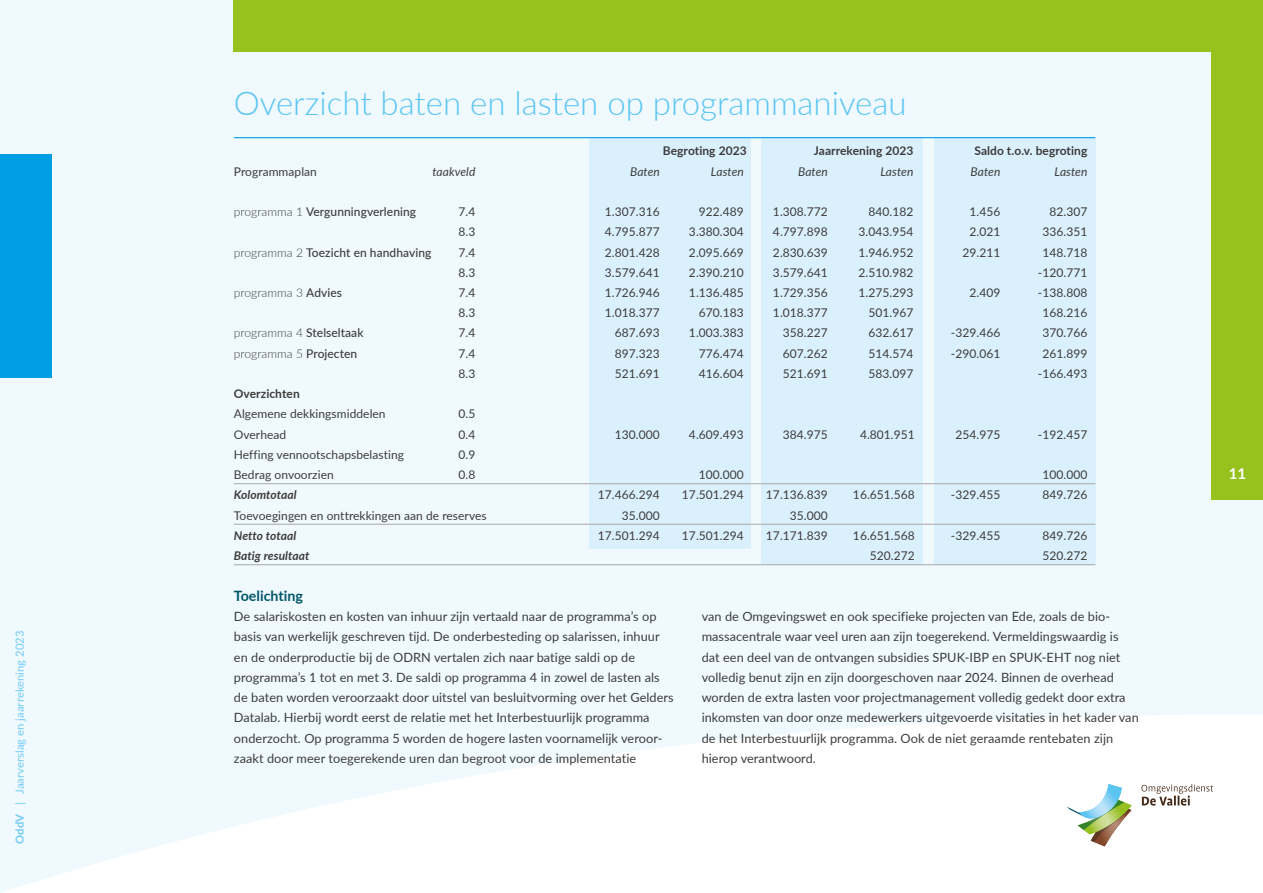
<style>
.page{position:relative;width:1263px;height:893px;background:#f0f9fe}
.page>*{position:absolute;margin:0;border:0;box-sizing:border-box;transform-origin:0 0}
.t1{font:300 33px "Lato";color:#5bc5f2}
.t2{font:700 15px "Lato";color:#fff}
.t3{font:700 14.25px "Lato";color:#005568}
.t4{font:12.75px/20.2px "Lato";letter-spacing:.005em;color:#3c3c3b}
.t5{font:12px "Lato";letter-spacing:.005em;color:#3c3c3b}
.t6{font:500 12px "Lato";letter-spacing:.005em;color:#3c3c3b}
.t7{font:700 12px "Lato";letter-spacing:.005em;color:#3c3c3b}
.t8{font:italic 12px "Lato";letter-spacing:.005em;color:#3c3c3b}
.t9{font:italic 700 12px "Lato";letter-spacing:.005em;color:#3c3c3b}
.t10{font:300 12px "Lato";letter-spacing:.005em;color:#3c3c3b}
.t11{font:11.25px "Lato";letter-spacing:.005em;color:#71cbf4}
.s1{font-weight:700}
.s2{font-weight:300}
.s3{font-weight:500}
</style>
<div class="page">
<div style="left:1212px;top:0;width:51px;height:500px;background:#96c11e"></div>
<div style="left:234px;top:0;width:1008px;height:51px;background:#96c11e"></div>
<div style="left:0;top:154px;width:51px;height:224px;background:#009fe3"></div>
<svg style="left:2px;top:715px;width:1261px;height:178px;fill:#fff"></svg>
<div style="left:589px;top:138px;width:161px;height:411px;background:#dbf0fd"></div>
<div style="left:761px;top:138px;width:162px;height:427px;background:#dbf0fd"></div>
<div style="left:934px;top:138px;width:161px;height:427px;background:#dbf0fd"></div>
<hr style="left:234px;top:137px;width:861px;height:1px;background:#009fe3">
<hr style="left:234px;top:483px;width:861px;height:1px;background:#a8a8a7">
<hr style="left:234px;top:524px;width:861px;height:1px;background:#a8a8a7">
<hr style="left:234px;top:564px;width:861px;height:1px;background:#a8a8a7">
<svg style="left:1141px;top:784px;width:72px;height:22px"></svg>
<svg style="left:1067px;top:784px;width:64px;height:62px"></svg>
<img style="left:1078px;top:784px;width:44px;height:34px">
<p class="t11" style="left:12px;top:844px;width:215px;rotate:-90deg"><span class="s1">OddV</span> | Jaarverslag en jaarrekening 2023</p>
<h1 class="t1" style="left:234px;top:80px;width:674px">Overzicht baten en lasten op programmaniveau</h1>
<p class="t7" style="left:663px;top:142px;width:85px">Begroting 2023</p>
<p class="t7" style="left:814px;top:142px;width:101px">Jaarrekening 2023</p>
<p class="t7" style="left:974px;top:142px;width:114px">Saldo t.o.v. begroting</p>
<p class="t5" style="left:234px;top:163px;width:85px">Programmaplan</p>
<p class="t8" style="left:432px;top:163px;width:44px">taakveld</p>
<p class="t8" style="left:630px;top:163px;width:31px">Baten</p>
<p class="t8" style="left:711px;top:163px;width:34px">Lasten</p>
<p class="t8" style="left:798px;top:163px;width:31px">Baten</p>
<p class="t8" style="left:880px;top:163px;width:34px">Lasten</p>
<p class="t8" style="left:971px;top:163px;width:31px">Baten</p>
<p class="t8" style="left:1054px;top:163px;width:34px">Lasten</p>
<p class="t6" style="left:234px;top:203px;width:184px"><span class="s2">programma 1</span> Vergunningverlening</p>
<p class="t5" style="left:458px;top:203px;width:18px">7.4</p>
<p class="t5" style="left:605px;top:203px;width:56px">1.307.316</p>
<p class="t5" style="left:699px;top:203px;width:46px">922.489</p>
<p class="t5" style="left:773px;top:203px;width:56px">1.308.772</p>
<p class="t5" style="left:868px;top:203px;width:46px">840.182</p>
<p class="t5" style="left:969px;top:203px;width:32px">1.456</p>
<p class="t5" style="left:1049px;top:203px;width:39px">82.307</p>
<p class="t5" style="left:458px;top:223px;width:18px">8.3</p>
<p class="t5" style="left:605px;top:223px;width:56px">4.795.877</p>
<p class="t5" style="left:689px;top:223px;width:56px">3.380.304</p>
<p class="t5" style="left:773px;top:223px;width:56px">4.797.898</p>
<p class="t5" style="left:858px;top:223px;width:56px">3.043.954</p>
<p class="t5" style="left:969px;top:223px;width:32px">2.021</p>
<p class="t5" style="left:1042px;top:223px;width:46px">336.351</p>
<p class="t6" style="left:234px;top:243px;width:199px"><span class="s2">programma 2</span> Toezicht en handhaving</p>
<p class="t5" style="left:458px;top:244px;width:18px">7.4</p>
<p class="t5" style="left:605px;top:244px;width:56px">2.801.428</p>
<p class="t5" style="left:689px;top:244px;width:56px">2.095.669</p>
<p class="t5" style="left:773px;top:244px;width:56px">2.830.639</p>
<p class="t5" style="left:858px;top:244px;width:56px">1.946.952</p>
<p class="t5" style="left:962px;top:244px;width:39px">29.211</p>
<p class="t5" style="left:1042px;top:244px;width:46px">148.718</p>
<p class="t5" style="left:458px;top:264px;width:18px">8.3</p>
<p class="t5" style="left:605px;top:264px;width:56px">3.579.641</p>
<p class="t5" style="left:689px;top:264px;width:56px">2.390.210</p>
<p class="t5" style="left:773px;top:264px;width:56px">3.579.641</p>
<p class="t5" style="left:858px;top:264px;width:56px">2.510.982</p>
<p class="t5" style="left:1038px;top:264px;width:51px">-120.771</p>
<p class="t10" style="left:234px;top:284px;width:110px">programma 3 <span class="s3">Advies</span></p>
<p class="t5" style="left:458px;top:284px;width:18px">7.4</p>
<p class="t5" style="left:605px;top:284px;width:56px">1.726.946</p>
<p class="t5" style="left:689px;top:284px;width:56px">1.136.485</p>
<p class="t5" style="left:773px;top:284px;width:56px">1.729.356</p>
<p class="t5" style="left:858px;top:284px;width:56px">1.275.293</p>
<p class="t5" style="left:969px;top:284px;width:32px">2.409</p>
<p class="t5" style="left:1038px;top:284px;width:51px">-138.808</p>
<p class="t5" style="left:458px;top:304px;width:18px">8.3</p>
<p class="t5" style="left:605px;top:304px;width:56px">1.018.377</p>
<p class="t5" style="left:699px;top:304px;width:46px">670.183</p>
<p class="t5" style="left:773px;top:304px;width:56px">1.018.377</p>
<p class="t5" style="left:868px;top:304px;width:46px">501.967</p>
<p class="t5" style="left:1042px;top:304px;width:46px">168.216</p>
<p class="t6" style="left:234px;top:324px;width:131px"><span class="s2">programma 4</span> Stelseltaak</p>
<p class="t5" style="left:458px;top:325px;width:18px">7.4</p>
<p class="t5" style="left:615px;top:325px;width:46px">687.693</p>
<p class="t5" style="left:689px;top:325px;width:56px">1.003.383</p>
<p class="t5" style="left:783px;top:325px;width:46px">358.227</p>
<p class="t5" style="left:868px;top:325px;width:46px">632.617</p>
<p class="t5" style="left:951px;top:325px;width:51px">-329.466</p>
<p class="t5" style="left:1042px;top:325px;width:46px">370.766</p>
<p class="t10" style="left:234px;top:345px;width:125px">programma 5 <span class="s3">Projecten</span></p>
<p class="t5" style="left:458px;top:345px;width:18px">7.4</p>
<p class="t5" style="left:615px;top:345px;width:46px">897.323</p>
<p class="t5" style="left:699px;top:345px;width:46px">776.474</p>
<p class="t5" style="left:783px;top:345px;width:46px">607.262</p>
<p class="t5" style="left:868px;top:345px;width:46px">514.574</p>
<p class="t5" style="left:951px;top:345px;width:51px">-290.061</p>
<p class="t5" style="left:1042px;top:345px;width:46px">261.899</p>
<p class="t5" style="left:458px;top:365px;width:18px">8.3</p>
<p class="t5" style="left:615px;top:365px;width:46px">521.691</p>
<p class="t5" style="left:699px;top:365px;width:46px">416.604</p>
<p class="t5" style="left:783px;top:365px;width:46px">521.691</p>
<p class="t5" style="left:868px;top:365px;width:46px">583.097</p>
<p class="t5" style="left:1038px;top:365px;width:51px">-166.493</p>
<p class="t7" style="left:234px;top:385px;width:67px">Overzichten</p>
<p class="t5" style="left:234px;top:405px;width:153px">Algemene dekkingsmiddelen</p>
<p class="t5" style="left:458px;top:405px;width:18px">0.5</p>
<p class="t5" style="left:234px;top:426px;width:54px">Overhead</p>
<p class="t5" style="left:458px;top:426px;width:18px">0.4</p>
<p class="t5" style="left:615px;top:426px;width:46px">130.000</p>
<p class="t5" style="left:689px;top:426px;width:56px">4.609.493</p>
<p class="t5" style="left:783px;top:426px;width:46px">384.975</p>
<p class="t5" style="left:860px;top:426px;width:56px">4.801.951</p>
<p class="t5" style="left:955px;top:426px;width:46px">254.975</p>
<p class="t5" style="left:1038px;top:426px;width:51px">-192.457</p>
<p class="t5" style="left:234px;top:446px;width:172px">Heffing vennootschapsbelasting</p>
<p class="t5" style="left:458px;top:446px;width:18px">0.9</p>
<p class="t5" style="left:234px;top:466px;width:101px">Bedrag onvoorzien</p>
<p class="t5" style="left:458px;top:466px;width:18px">0.8</p>
<p class="t5" style="left:699px;top:466px;width:46px">100.000</p>
<p class="t5" style="left:1042px;top:466px;width:46px">100.000</p>
<p class="t9" style="left:234px;top:486px;width:64px">Kolomtotaal</p>
<p class="t5" style="left:598px;top:486px;width:63px">17.466.294</p>
<p class="t5" style="left:682px;top:486px;width:63px">17.501.294</p>
<p class="t5" style="left:766px;top:486px;width:63px">17.136.839</p>
<p class="t5" style="left:853px;top:486px;width:63px">16.651.568</p>
<p class="t5" style="left:951px;top:486px;width:51px">-329.455</p>
<p class="t5" style="left:1042px;top:486px;width:46px">849.726</p>
<p class="t5" style="left:234px;top:507px;width:254px">Toevoegingen en onttrekkingen aan de reserves</p>
<p class="t5" style="left:622px;top:507px;width:39px">35.000</p>
<p class="t5" style="left:790px;top:507px;width:39px">35.000</p>
<p class="t9" style="left:234px;top:527px;width:64px">Netto totaal</p>
<p class="t5" style="left:598px;top:527px;width:63px">17.501.294</p>
<p class="t5" style="left:682px;top:527px;width:63px">17.501.294</p>
<p class="t5" style="left:766px;top:527px;width:63px">17.171.839</p>
<p class="t5" style="left:853px;top:527px;width:63px">16.651.568</p>
<p class="t5" style="left:951px;top:527px;width:51px">-329.455</p>
<p class="t5" style="left:1042px;top:527px;width:46px">849.726</p>
<p class="t9" style="left:234px;top:547px;width:77px">Batig resultaat</p>
<p class="t5" style="left:870px;top:547px;width:46px">520.272</p>
<p class="t5" style="left:1042px;top:547px;width:46px">520.272</p>
<p class="t3" style="left:234px;top:585px;width:71px">Toelichting</p>
<p class="t4" style="left:234px;top:606px;width:441px">De salariskosten en kosten van inhuur zijn vertaald naar de programma’s op basis van werkelijk geschreven tijd. De onderbesteding op salarissen, inhuur en de onderproductie bij de ODRN vertalen zich naar batige saldi op de programma’s 1 tot en met 3. De saldi op programma 4 in zowel de lasten als de baten worden veroorzaakt door uitstel van besluitvorming over het Gelders Datalab. Hierbij wordt eerst de relatie met het Interbestuurlijk programma onderzocht. Op programma 5 worden de hogere lasten voornamelijk veroor&shy;zaakt door meer toegerekende uren dan begroot voor de implementatie</p>
<p class="t4" style="left:702px;top:606px;width:439px">van de Omgevingswet en ook specifieke projecten van Ede, zoals de bio&shy;massacentrale waar veel uren aan zijn toegerekend. Vermeldingswaardig is dat een deel van de ontvangen subsidies SPUK-IBP en SPUK-EHT nog niet volledig benut zijn en zijn doorgeschoven naar 2024. Binnen de overhead worden de extra lasten voor projectmanagement volledig gedekt door extra inkomsten van door onze medewerkers uitgevoerde visitaties in het kader van de het Interbestuurlijk programma. Ook de niet geraamde rentebaten zijn hierop verantwoord.</p>
<p class="t2" style="left:1229px;top:463px;width:19px">11</p>
</div>
